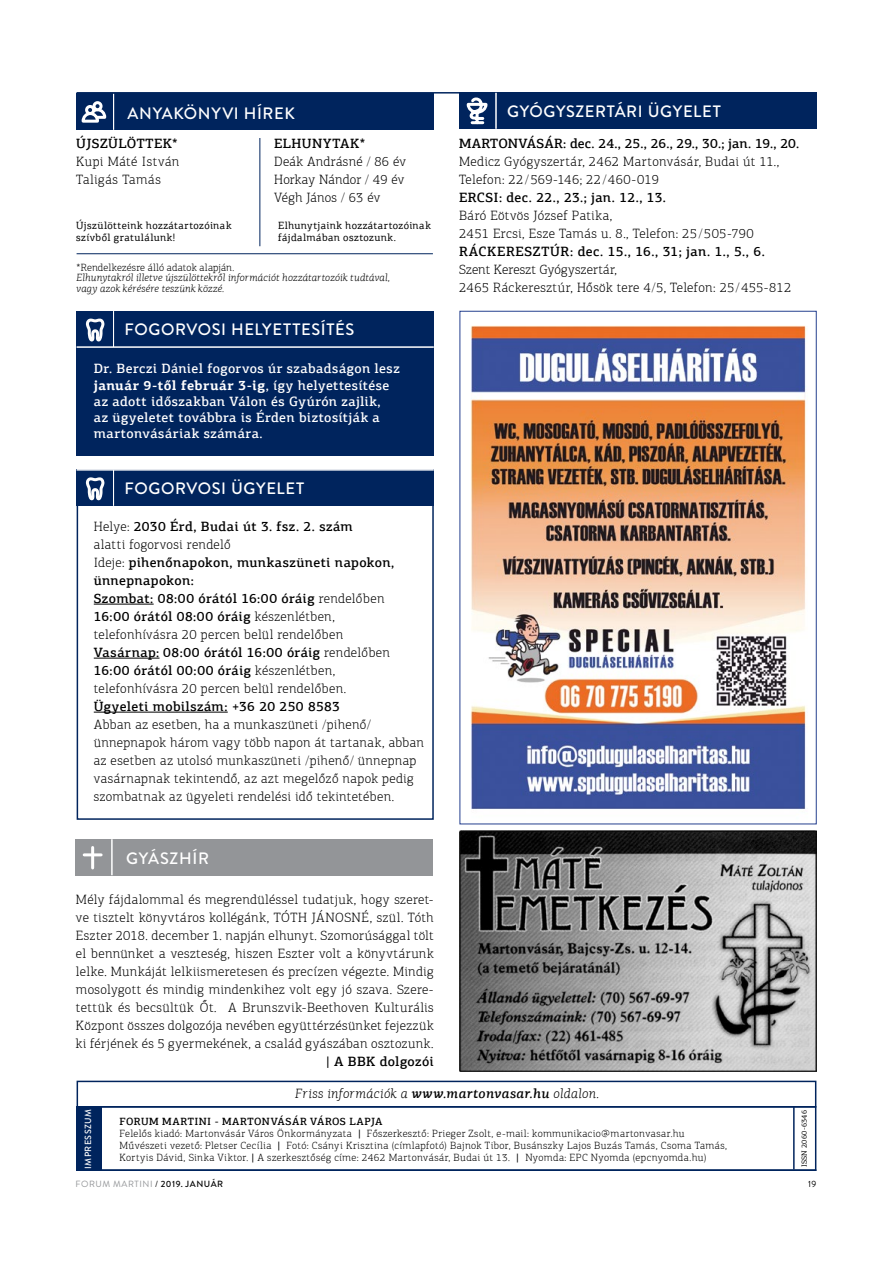
<style>
.page{position:relative;width:893px;height:1263px;background:#fff}
.page>*{position:absolute;margin:0;border:0;box-sizing:border-box;transform-origin:0 0}
.t1{font:500 16.5px "Brandon Grotesque";letter-spacing:.04em;color:#fff}
.t2{font:300 13.5px/18px "PF Agora Slab Pro";letter-spacing:.025em;color:#000}
.t3{font:500 13.5px/18px "PF Agora Slab Pro";letter-spacing:.025em;color:#000}
.t4{font:500 13.5px/16.2px "PF Agora Slab Pro";letter-spacing:.03em;color:#fff}
.t5{font:italic 300 13.5px "PF Agora Slab Pro";letter-spacing:.03em;color:#000}
.t6{font:500 13.5px "PF Agora Slab Pro";letter-spacing:.05em;color:#000}
.t7{font:300 10.5px/12px "PF Agora Slab Pro";letter-spacing:.035em;color:#000}
.t8{font:10.5px/12px "PF Agora Slab Pro";letter-spacing:.04em;color:#000}
.t9{font:italic 300 10.5px/10.5px "PF Agora Slab Pro";letter-spacing:.015em;color:#000}
.t10{font:300 10.5px "PF Agora Slab Pro";letter-spacing:.015em;color:#000}
.t11{font:9px "Brandon Grotesque";letter-spacing:.06em;color:#939598}
.t12{font:500 9px "Brandon Grotesque";letter-spacing:.035em;color:#fff}
.t13{font:9px "Brandon Grotesque";color:#000}
.t14{font:7.5px "PF Agora Slab Pro";letter-spacing:.03em;color:#000}
.s1{font-weight:700}
.s2{font-weight:300}
.s3{font-weight:500}
.s4{color:#000}
.s5{font-weight:500;color:#000}
</style>
<div class="page">
<hr style="left:77px;top:92px;width:739px;height:2px;background:#00245d">
<div style="left:77px;top:486px;width:357px;height:334px;border:2px solid #00245d"></div>
<div style="left:75px;top:839px;width:357px;height:36px;background:#939598"></div>
<hr style="left:111px;top:839px;width:2px;height:36px;background:#fff">
<hr style="left:91px;top:847px;width:3px;height:21px;background:#fff">
<hr style="left:84px;top:853px;width:17px;height:3px;background:#fff">
<div style="left:77px;top:1106px;width:739px;height:65px;border:2px solid #00245d"></div>
<div style="left:77px;top:1081px;width:739px;height:26px;border:2px solid #00245d"></div>
<div style="left:77px;top:1106px;width:25px;height:65px;background:#00245d"></div>
<hr style="left:793px;top:1107px;width:2px;height:62px;background:#00245d">
<div style="left:459px;top:93px;width:357px;height:36px;background:#00245d"></div>
<hr style="left:495px;top:93px;width:2px;height:36px;background:#fff">
<svg style="left:466px;top:97px;width:22px;height:28px"></svg>
<div style="left:77px;top:94px;width:357px;height:36px;background:#00245d"></div>
<hr style="left:113px;top:94px;width:1px;height:36px;background:#fff">
<svg style="left:81px;top:107px;width:26px;height:16px"></svg>
<div style="left:87px;top:106px;width:7px;height:8px;background:#00245d;border-radius:50%"></div>
<div style="left:85px;top:105px;width:10px;height:10px;border:3px solid #fff;border-radius:50%"></div>
<div style="left:93px;top:101px;width:10px;height:10px;border:3px solid #fff;border-radius:50%"></div>
<hr style="left:259px;top:138px;width:1px;height:108px;background:#00245d">
<hr style="left:94px;top:604px;width:60px;height:1px;background:#000">
<hr style="left:94px;top:658px;width:65px;height:1px;background:#000">
<hr style="left:94px;top:712px;width:134px;height:1px;background:#000">
<img style="left:470px;top:325px;width:337px;height:484px">
<div style="left:77px;top:470px;width:357px;height:36px;background:#00245d"></div>
<hr style="left:113px;top:470px;width:1px;height:36px;background:#fff">
<svg style="left:85px;top:477px;width:20px;height:24px"></svg>
<div style="left:77px;top:311px;width:357px;height:144px;background:#00245d"></div>
<hr style="left:113px;top:311px;width:1px;height:36px;background:#fff">
<svg style="left:85px;top:318px;width:20px;height:24px"></svg>
<hr style="left:77px;top:253px;width:356px;height:1px;background:#00245d">
<hr style="left:77px;top:346px;width:357px;height:2px;background:#fff">
<hr style="left:77px;top:469px;width:357px;height:2px;background:#fff">
<img style="left:459px;top:831px;width:357px;height:240px">
<p class="t1" style="left:128px;top:101px;width:169px">ANYAKÖNYVI HÍREK</p>
<p class="t3" style="left:274px;top:134px;width:92px">ELHUNYTAK*</p>
<p class="t2" style="left:274px;top:152px;width:133px;text-align:justify">Deák Andrásné / 86 év Horkay Nándor / 49 év Végh János / 63 év</p>
<p class="t3" style="left:76px;top:134px;width:103px">ÚJSZÜLÖTTEK*</p>
<p class="t2" style="left:76px;top:152px;width:105px">Kupi Máté István<br>Taligás Tamás</p>
<p class="t8" style="left:76px;top:219px;width:157px">Újszülötteink hozzátartozóinak szívből gratulálunk!</p>
<p class="t8" style="left:278px;top:219px;width:154px">Elhunytjaink hozzátartozóinak fájdalmában osztozunk.</p>
<p class="t10" style="left:77px;top:261px;width:159px">*Rendelkezésre álló adatok alapján.</p>
<p class="t9" style="left:77px;top:272px;width:315px">Elhunytakról illetve újszülöttekről információt hozzátartozóik tudtával, vagy azok kérésére teszünk közzé.</p>
<p class="t1" style="left:125px;top:318px;width:231px">FOGORVOSI HELYETTESÍTÉS</p>
<p class="t4" style="left:94px;top:360px;width:307px">Dr. Berczi Dániel fogorvos úr szabadságon lesz <span class="s1">január 9-től február 3-ig</span>, így helyettesítése az adott időszakban Válon és Gyúrón zajlik,<br>az ügyeletet továbbra is Érden biztosítják a martonvásáriak számára.</p>
<p class="t1" style="left:125px;top:477px;width:181px">FOGORVOSI ÜGYELET</p>
<p class="t3" style="left:94px;top:517px;width:302px"><span class="s2">Helye:</span> 2030 Érd, Budai út 3. fsz. 2. szám<br><span class="s2">alatti fogorvosi rendelő<br>Ideje:</span> pihenőnapokon, munkaszüneti napokon, ünnepnapokon:<br>Szombat: 08:00 órától 16:00 óráig <span class="s2">rendelőben </span>16:00 órától 08:00 óráig <span class="s2">készenlétben, telefonhívásra 20 percen belül rendelőben </span>Vasárnap: 08:00 órától 16:00 óráig <span class="s2">rendelőben </span>16:00 órától 00:00 óráig <span class="s2">készenlétben, telefonhívásra 20 percen belül rendelőben.</span></p>
<p class="t3" style="left:94px;top:697px;width:248px">Ügyeleti mobilszám: +36 20 250 8583</p>
<p class="t2" style="left:94px;top:715px;width:332px">Abban az esetben, ha a munkaszüneti /pihenő/ ünnepnapok három vagy több napon át tartanak, abban az esetben az utolsó munkaszüneti /pihenő/ ünnepnap vasárnapnak tekintendő, az azt megelőző napok pedig szombatnak az ügyeleti rendelési idő tekintetében.</p>
<p class="t1" style="left:126px;top:846px;width:85px">GYÁSZHÍR</p>
<p class="t2" style="left:76px;top:890px;width:359px;text-align:justify">Mély fájdalommal és megrendüléssel tudatjuk, hogy szeret&shy;ve tisztelt könyvtáros kollégánk, TÓTH JÁNOSNÉ, szül. Tóth Eszter 2018. december 1. napján elhunyt. Szomorúsággal tölt el bennünket a veszteség, hiszen Eszter volt a könyvtárunk lelke. Munkáját lelkiismeretesen és precízen végezte. Mindig mosolygott és mindig mindenkihez volt egy jó szava. Szere&shy;tettük és becsültük Őt. A Brunszvik-Beethoven Kulturális Központ összes dolgozója nevében együttérzésünket fejezzük ki férjének és 5 gyermekének, a család gyászában osztozunk.</p>
<p class="t3" style="left:326px;top:1052px;width:109px">| A BBK dolgozói</p>
<p class="t1" style="left:507px;top:100px;width:215px">GYÓGYSZERTÁRI ÜGYELET</p>
<p class="t3" style="left:459px;top:134px;width:342px">MARTONVÁSÁR: dec. 24., 25., 26., 29., 30.; jan. 19., 20.</p>
<p class="t2" style="left:459px;top:152px;width:322px">Medicz Gyógyszertár, 2462 Martonvásár, Budai út 11.,<br>Telefon: 22/569-146; 22/460-019</p>
<p class="t3" style="left:459px;top:188px;width:208px">ERCSI: dec. 22., 23.; jan. 12., 13.</p>
<p class="t2" style="left:459px;top:206px;width:296px">Báró Eötvös József Patika,<br>2451 Ercsi, Esze Tamás u. 8., Telefon: 25/505-790</p>
<p class="t6" style="left:459px;top:243px;width:307px">RÁCKERESZTÚR: dec. 15., 16., 31; jan. 1., 5., 6.</p>
<p class="t2" style="left:459px;top:260px;width:334px">Szent Kereszt Gyógyszertár,<br>2465 Ráckeresztúr, Hősök tere 4/5, Telefon: 25/455-812</p>
<p class="t5" style="left:295px;top:1085px;width:305px">Friss információk a <span class="s3">www.martonvasar.hu</span> oldalon.</p>
<p class="t12" style="left:82px;top:1168px;width:60px;rotate:-90deg">IMPRESSZUM</p>
<p class="t7" style="left:120px;top:1115px;width:609px"><span class="s3">FORUM MARTINI - MARTONVÁSÁR VÁROS LAPJA<br></span>Felelős kiadó: Martonvásár Város Önkormányzata <span class="s3">|</span> Főszerkesztő: Prieger Zsolt, e-mail: kommunikacio@martonvasar.hu Művészeti vezető: Pletser Cecília <span class="s3">|</span> Fotó: Csányi Krisztina (címlapfotó) Bajnok Tibor, Busánszky Lajos Buzás Tamás, Csoma Tamás, Kortyis Dávid, Sinka Viktor. <span class="s3">|</span> A szerkesztőség címe: 2462 Martonvásár, Budai út 13. <span class="s3">|</span> Nyomda: EPC Nyomda (epcnyomda.hu)</p>
<p class="t14" style="left:800px;top:1167px;width:59px;rotate:-90deg">ISSN 2060-6346</p>
<p class="t11" style="left:76px;top:1177px;width:149px">FORUM MARTINI <span class="s4">/</span> <span class="s5">2019. JANUÁR</span></p>
<p class="t13" style="left:808px;top:1177px;width:10px">19</p>
</div>
